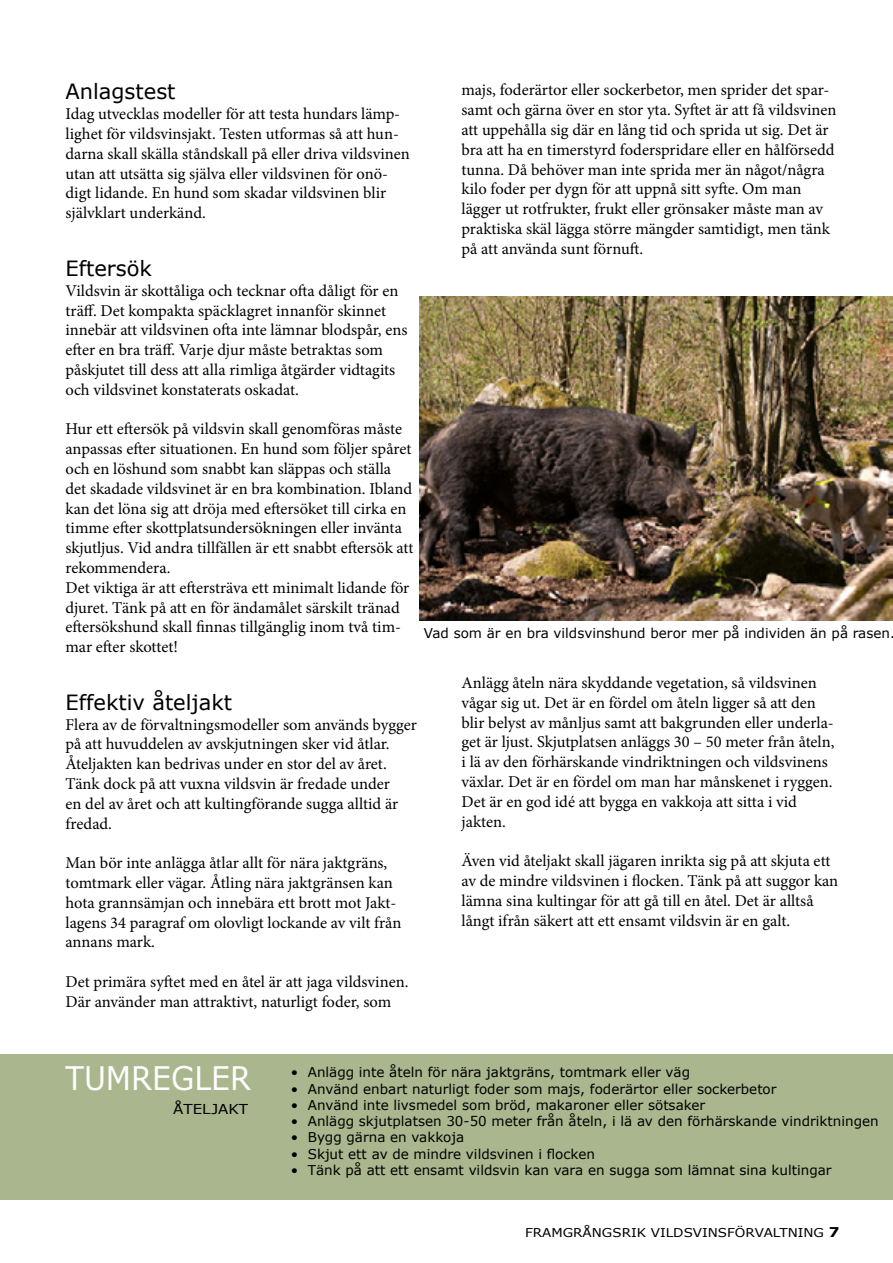
<style>
.page{position:relative;width:893px;height:1263px;background:#fff}
.page>*{position:absolute;margin:0;border:0;box-sizing:border-box;transform-origin:0 0}
.t1{font:32.4px "Verdana";color:#fff;scale:.93 1}
.t2{font:21px "Verdana";color:#000}
.t3{font:16.5px/19.8px "Minion Pro";color:#000}
.t4{font:13.65px "Verdana";color:#000;scale:1.1 1}
.t5{font:13.5px "Verdana";color:#000}
.t6{font:12.15px "Verdana";color:#000;scale:1.11 1}
.s1{font-weight:700;font-size:13.5px}
</style>
<div class="page">
<div style="left:0;top:1054px;width:893px;height:146px;background:#aab68e"></div>
<img style="left:420px;top:296px;width:473px;height:324px">
<p class="t2" style="left:66px;top:77px;width:112px">Anlagstest</p>
<p class="t3" style="left:66px;top:104px;width:346px">Idag utvecklas modeller för att testa hundars lämp&shy;lighet för vildsvinsjakt. Testen utformas så att hun&shy;darna skall skälla ståndskall på eller driva vildsvinen utan att utsätta sig själva eller vildsvinen för onö&shy;digt lidande. En hund som skadar vildsvinen blir självklart underkänd.</p>
<p class="t2" style="left:66px;top:254px;width:88px">Eftersök</p>
<p class="t3" style="left:66px;top:281px;width:343px">Vildsvin är skottåliga och tecknar ofta dåligt för en träff. Det kompakta späcklagret innanför skinnet innebär att vildsvinen ofta inte lämnar blodspår, ens efter en bra träff. Varje djur måste betraktas som påskjutet till dess att alla rimliga åtgärder vidtagits och vildsvinet konstaterats oskadat.</p>
<p class="t3" style="left:66px;top:419px;width:349px">Hur ett eftersök på vildsvin skall genomföras måste anpassas efter situationen. En hund som följer spåret och en löshund som snabbt kan släppas och ställa det skadade vildsvinet är en bra kombination. Ibland kan det löna sig att dröja med eftersöket till cirka en timme efter skottplatsundersökningen eller invänta skjutljus. Vid andra tillfällen är ett snabbt eftersök att rekommendera.<br>Det viktiga är att eftersträva ett minimalt lidande för djuret. Tänk på att en för ändamålet särskilt tränad eftersökshund skall finnas tillgänglig inom två tim&shy;mar efter skottet!</p>
<p class="t2" style="left:66px;top:688px;width:168px">Effektiv åteljakt</p>
<p class="t3" style="left:66px;top:714px;width:353px">Flera av de förvaltningsmodeller som används bygger på att huvuddelen av avskjutningen sker vid åtlar.<br>Åteljakten kan bedrivas under en stor del av året.<br>Tänk dock på att vuxna vildsvin är fredade under<br>en del av året och att kultingförande sugga alltid är fredad.</p>
<p class="t3" style="left:66px;top:853px;width:337px">Man bör inte anlägga åtlar allt för nära jaktgräns, tomtmark eller vägar. Åtling nära jaktgränsen kan hota grannsämjan och innebära ett brott mot Jakt&shy;lagens 34 paragraf om olovligt lockande av vilt från annans mark.</p>
<p class="t3" style="left:66px;top:972px;width:344px">Det primära syftet med en åtel är att jaga vildsvinen.<br>Där använder man attraktivt, naturligt foder, som</p>
<p class="t3" style="left:461px;top:80px;width:377px">majs, foderärtor eller sockerbetor, men sprider det spar&shy;samt och gärna över en stor yta. Syftet är att få vildsvinen att uppehålla sig där en lång tid och sprida ut sig. Det är bra att ha en timerstyrd foderspridare eller en hålförsedd tunna. Då behöver man inte sprida mer än något/några kilo foder per dygn för att uppnå sitt syfte. Om man lägger ut rotfrukter, frukt eller grönsaker måste man av praktiska skäl lägga större mängder samtidigt, men tänk på att använda sunt förnuft.</p>
<p class="t5" style="left:424px;top:624px;width:473px">Vad som är en bra vildsvinshund beror mer på individen än på rasen.</p>
<p class="t3" style="left:461px;top:673px;width:374px">Anlägg åteln nära skyddande vegetation, så vildsvinen vågar sig ut. Det är en fördel om åteln ligger så att den blir belyst av månljus samt att bakgrunden eller underla&shy;get är ljust. Skjutplatsen anläggs 30 – 50 meter från åteln, i lä av den förhärskande vindriktningen och vildsvinens växlar. Det är en fördel om man har månskenet i ryggen.<br>Det är en god idé att bygga en vakkoja att sitta i vid jakten.</p>
<p class="t3" style="left:461px;top:851px;width:378px">Även vid åteljakt skall jägaren inrikta sig på att skjuta ett av de mindre vildsvinen i flocken. Tänk på att suggor kan lämna sina kultingar för att gå till en åtel. Det är alltså långt ifrån säkert att ett ensamt vildsvin är en galt.</p>
<h1 class="t1" style="left:66px;top:1056px;width:201px">TUMREGLER</h1>
<p class="t4" style="left:173px;top:1100px;width:69px">ÅTELJAKT</p>
<p class="t5" style="left:291px;top:1063px;width:401px">• Anlägg inte åteln för nära jaktgräns, tomtmark eller väg</p>
<p class="t5" style="left:291px;top:1079px;width:487px">• Använd enbart naturligt foder som majs, foderärtor eller sockerbetor</p>
<p class="t5" style="left:291px;top:1096px;width:416px">• Använd inte livsmedel som bröd, makaroner eller sötsaker</p>
<p class="t5" style="left:291px;top:1112px;width:589px">• Anlägg skjutplatsen 30-50 meter från åteln, i lä av den förhärskande vindriktningen</p>
<p class="t5" style="left:291px;top:1128px;width:175px">• Bygg gärna en vakkoja</p>
<p class="t5" style="left:291px;top:1144px;width:306px">• Skjut ett av de mindre vildsvinen i flocken</p>
<p class="t5" style="left:291px;top:1160px;width:542px">• Tänk på att ett ensamt vildsvin kan vara en sugga som lämnat sina kultingar</p>
<p class="t6" style="left:525px;top:1224px;width:285px">FRAMGRÅNGSRIK VILDSVINSFÖRVALTNING <span class="s1">7</span></p>
</div>
